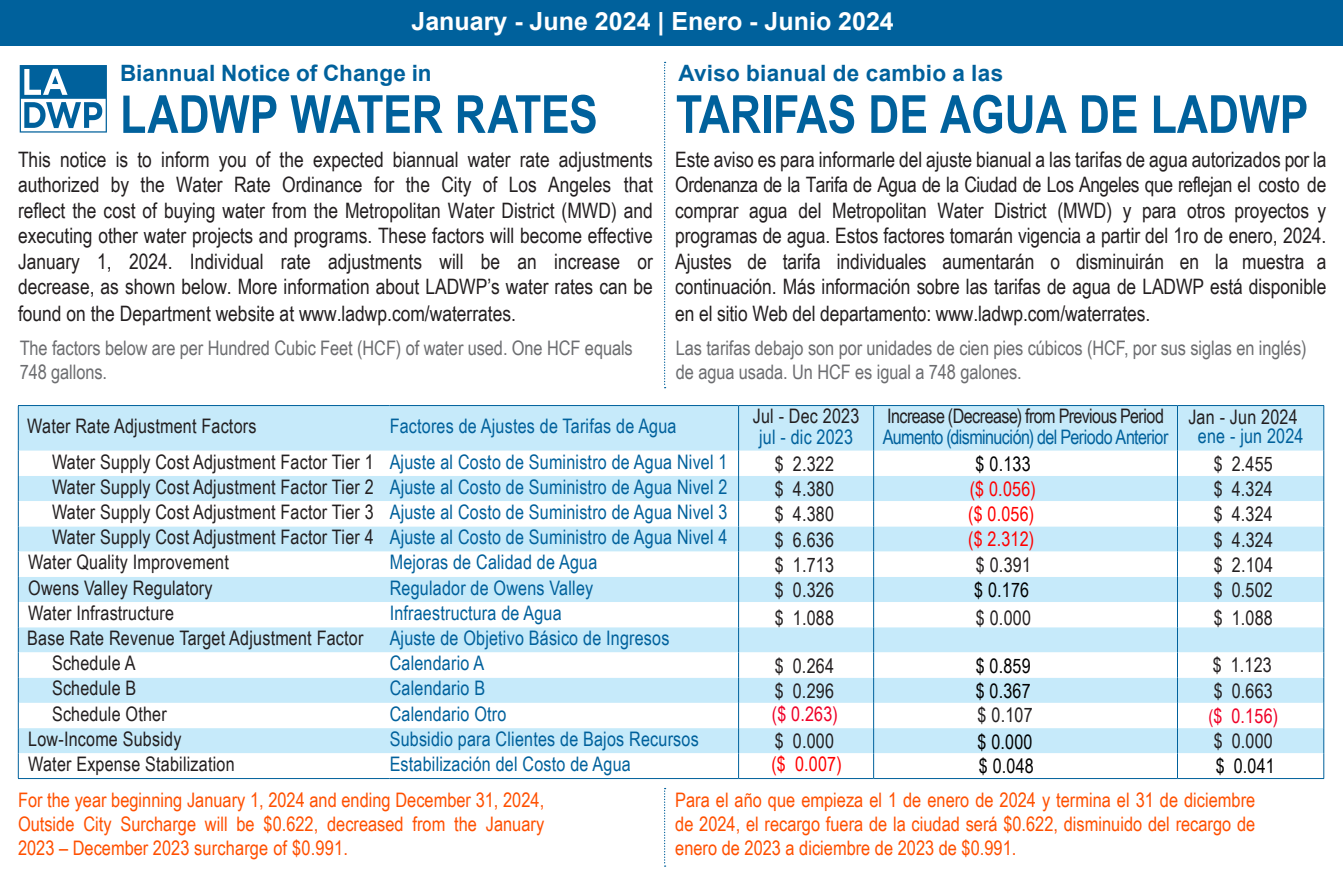
<style>
.page{position:relative;width:1343px;height:878px;background:#fff}
.page>*{position:absolute;margin:0;border:0;box-sizing:border-box;transform-origin:0 0}
.t1{font:700 52.5px "Arial Narrow";color:#00619c}
.t2{font:700 25px "Arial";color:#fff}
.t3{font:700 22.5px "Arial";letter-spacing:.01em;color:#00619c}
.t4{font:21.25px/25.8px "Arial Narrow";letter-spacing:-.005em;color:#231f20;text-align:justify}
.t5{font:20px "Arial Narrow";letter-spacing:.01em;color:#00619c}
.t6{font:20px "Arial Narrow";letter-spacing:.01em;color:#231f20}
.t7{font:20px/24px "Arial Narrow";color:#ff5000;text-align:justify}
.t8{font:20px/24px "Arial Narrow";letter-spacing:-.005em;color:#6c6d70}
.t9{font:20px "Arial Narrow";letter-spacing:.01em;color:#000}
.t10{font:20px "Arial Narrow";letter-spacing:-.03em;color:#00619c}
.t11{font:20px "Arial Narrow";letter-spacing:-.03em;color:#231f20}
.t12{font:20px "Arial Narrow";letter-spacing:.01em;color:#f00}
.t13{font:20px "Arial Narrow";letter-spacing:.01em;color:#ef0027}
.s1{color:#231f20}
.s2{font-size:18.75px}
</style>
<div class="page">
<div style="left:0;top:0;width:1342px;height:45px;background:#00619c"></div>
<svg style="left:664px;top:62px;width:1px;height:326px"></svg>
<svg style="left:664px;top:788px;width:1px;height:78px"></svg>
<div style="left:19px;top:406px;width:1304px;height:44px;background:#c6eafa"></div>
<svg style="left:19px;top:450px;width:1304px;height:328px"></svg>
<hr style="left:18px;top:405px;width:372px;height:1px;background:#00619c">
<hr style="left:18px;top:406px;width:1px;height:44px;background:#00619c">
<hr style="left:390px;top:405px;width:348px;height:1px;background:#00619c">
<svg style="left:18px;top:450px;width:1px;height:328px"></svg>
<hr style="left:18px;top:778px;width:372px;height:1px;background:#00619c">
<hr style="left:390px;top:778px;width:348px;height:1px;background:#00619c">
<hr style="left:738px;top:405px;width:135px;height:1px;background:#00619c">
<hr style="left:738px;top:406px;width:1px;height:44px;background:#00619c">
<hr style="left:873px;top:405px;width:304px;height:1px;background:#00619c">
<hr style="left:873px;top:406px;width:1px;height:44px;background:#00619c">
<hr style="left:1177px;top:405px;width:147px;height:1px;background:#00619c">
<hr style="left:1177px;top:406px;width:1px;height:44px;background:#00619c">
<hr style="left:1323px;top:406px;width:1px;height:44px;background:#00619c">
<svg style="left:738px;top:450px;width:1px;height:328px"></svg>
<svg style="left:873px;top:450px;width:1px;height:328px"></svg>
<svg style="left:1177px;top:450px;width:1px;height:328px"></svg>
<svg style="left:1323px;top:450px;width:1px;height:328px"></svg>
<hr style="left:738px;top:778px;width:135px;height:1px;background:#00619c">
<hr style="left:873px;top:778px;width:304px;height:1px;background:#00619c">
<hr style="left:1177px;top:778px;width:147px;height:1px;background:#00619c">
<svg style="left:20px;top:65px;width:87px;height:67px"></svg>
<p class="t2" style="left:411px;top:4px;width:484px">January - June 2024 | Enero - Junio 2024</p>
<p class="t3" style="left:120px;top:58px;width:313px">Biannual Notice of Change in</p>
<h1 class="t1" style="left:120px;top:75px;width:479px">LADWP WATER RATES</h1>
<p class="t4" style="left:18px;top:145px;width:636px">This notice is to inform you of the expected biannual water rate adjustments authorized by the Water Rate Ordinance for the City of Los Angeles that reflect the cost of buying water from the Metropolitan Water District (MWD) and executing other water projects and programs. These factors will become effective January 1, 2024. Individual rate adjustments will be an increase or decrease, as shown below. More information about LADWP’s water rates can be found on the Department website at www.ladwp.com/waterrates.</p>
<p class="t8" style="left:20px;top:335px;width:614px">The factors below are per Hundred Cubic Feet (HCF) of water used. One HCF equals<br>748 gallons.</p>
<p class="t3" style="left:678px;top:58px;width:326px">Aviso bianual de cambio a las</p>
<h1 class="t1" style="left:676px;top:75px;width:634px">TARIFAS DE AGUA DE LADWP</h1>
<p class="t4" style="left:675px;top:145px;width:652px">Este aviso es para informarle del ajuste bianual a las tarifas de agua autorizados por la Ordenanza de la Tarifa de Agua de la Ciudad de Los Angeles que reflejan el costo de comprar agua del Metropolitan Water District (MWD) y para otros proyectos y programas de agua. Estos factores tomarán vigencia a partir del 1ro de enero, 2024.<br>Ajustes de tarifa individuales aumentarán o disminuirán en la muestra a continuación. Más información sobre las tarifas de agua de LADWP está disponible en el sitio Web del departamento: www.ladwp.com/waterrates.</p>
<p class="t8" style="left:676px;top:335px;width:632px">Las tarifas debajo son por unidades de cien pies cúbicos (HCF, por sus siglas en inglés) de agua usada. Un HCF es igual a 748 galones.</p>
<p class="t6" style="left:27px;top:412px;width:231px">Water Rate Adjustment Factors</p>
<p class="t5" style="left:390px;top:412px;width:288px">Factores de Ajustes de Tarifas de Agua</p>
<p class="t6" style="left:753px;top:402px;width:108px">Jul - Dec 2023</p>
<p class="t5" style="left:759px;top:422px;width:95px">jul - dic 2023</p>
<p class="t11" style="left:887px;top:402px;width:278px">Increase (Decrease) from Previous Period</p>
<p class="t10" style="left:882px;top:422px;width:287px">Aumento (disminución) del Periodo Anterior</p>
<p class="t6" style="left:1188px;top:402px;width:111px">Jan - Jun 2024</p>
<p class="t5" style="left:1197px;top:421px;width:107px">ene - jun 2024</p>
<p class="t5" style="left:52px;top:447px;width:677px"><span class="s1">Water Supply Cost Adjustment Factor Tier 1</span> Ajuste al Costo de Suministro de Agua Nivel 1</p>
<p class="t6" style="left:775px;top:449px;width:61px">$ 2.322</p>
<p class="t9" style="left:975px;top:449px;width:56px">$ 0.133</p>
<p class="t6" style="left:1213px;top:449px;width:61px">$ 2.455</p>
<p class="t5" style="left:52px;top:472px;width:677px"><span class="s1">Water Supply Cost Adjustment Factor Tier 2</span> Ajuste al Costo de Suministro de Agua Nivel 2</p>
<p class="t6" style="left:775px;top:474px;width:61px">$ 4.380</p>
<p class="t12" style="left:969px;top:474px;width:68px">($ 0.056)</p>
<p class="t6" style="left:1213px;top:474px;width:61px">$ 4.324</p>
<p class="t5" style="left:52px;top:497px;width:677px"><span class="s1">Water Supply Cost Adjustment Factor Tier 3</span> Ajuste al Costo de Suministro de Agua Nivel 3</p>
<p class="t6" style="left:775px;top:499px;width:61px">$ 4.380</p>
<p class="t12" style="left:968px;top:499px;width:68px">($ 0.056)</p>
<p class="t6" style="left:1213px;top:499px;width:61px">$ 4.324</p>
<p class="t5" style="left:52px;top:522px;width:677px"><span class="s1">Water Supply Cost Adjustment Factor Tier 4</span> Ajuste al Costo de Suministro de Agua Nivel 4</p>
<p class="t6" style="left:775px;top:525px;width:61px">$ 6.636</p>
<p class="t12" style="left:968px;top:524px;width:68px">($ 2.312)</p>
<p class="t6" style="left:28px;top:547px;width:202px">Water Quality Improvement</p>
<p class="t5" style="left:390px;top:547px;width:209px">Mejoras de Calidad de Agua</p>
<p class="t6" style="left:775px;top:550px;width:61px">$ 1.713</p>
<p class="t6" style="left:976px;top:550px;width:56px">$ 0.391</p>
<p class="t6" style="left:1213px;top:550px;width:61px">$ 2.104</p>
<p class="t6" style="left:28px;top:573px;width:186px">Owens Valley Regulatory</p>
<p class="t5" style="left:390px;top:573px;width:205px">Regulador de Owens Valley</p>
<p class="t6" style="left:775px;top:575px;width:61px">$ 0.326</p>
<p class="t9" style="left:974px;top:575px;width:56px">$ 0.176</p>
<p class="t6" style="left:1213px;top:575px;width:61px">$ 0.502</p>
<p class="t6" style="left:28px;top:598px;width:147px">Water Infrastructure</p>
<p class="t5" style="left:390px;top:598px;width:174px">Infraestructura de Agua</p>
<p class="t6" style="left:775px;top:603px;width:61px">$ 1.088</p>
<p class="t6" style="left:976px;top:603px;width:56px">$ 0.000</p>
<p class="t6" style="left:1213px;top:603px;width:61px">$ 1.088</p>
<p class="t6" style="left:27px;top:623px;width:337px">Base Rate Revenue Target Adjustment Factor</p>
<p class="t5" style="left:390px;top:623px;width:281px">Ajuste de Objetivo Básico de Ingresos</p>
<p class="t6" style="left:52px;top:648px;width:85px">Schedule A</p>
<p class="t5" style="left:390px;top:648px;width:96px">Calendario A</p>
<p class="t6" style="left:775px;top:651px;width:61px">$ 0.264</p>
<p class="t9" style="left:975px;top:651px;width:56px">$ 0.859</p>
<p class="t6" style="left:1212px;top:650px;width:61px">$ 1.123</p>
<p class="t6" style="left:52px;top:673px;width:86px">Schedule B</p>
<p class="t5" style="left:390px;top:673px;width:97px">Calendario B</p>
<p class="t6" style="left:775px;top:676px;width:61px">$ 0.296</p>
<p class="t9" style="left:975px;top:676px;width:56px">$ 0.367</p>
<p class="t6" style="left:1213px;top:676px;width:61px">$ 0.663</p>
<p class="t6" style="left:52px;top:699px;width:116px">Schedule Other</p>
<p class="t5" style="left:390px;top:699px;width:118px">Calendario Otro</p>
<p class="t13" style="left:772px;top:699px;width:68px">($ 0.263)</p>
<p class="t6" style="left:977px;top:700px;width:56px">$ 0.107</p>
<p class="t13" style="left:1208px;top:701px;width:71px"><span class="s2">(</span>$ 0.156)</p>
<p class="t6" style="left:28px;top:724px;width:155px">Low-Income Subsidy</p>
<p class="t5" style="left:390px;top:724px;width:310px">Subsidio para Clientes de Bajos Recursos</p>
<p class="t6" style="left:775px;top:726px;width:61px">$ 0.000</p>
<p class="t9" style="left:977px;top:727px;width:56px">$ 0.000</p>
<p class="t6" style="left:1213px;top:726px;width:61px">$ 0.000</p>
<p class="t6" style="left:28px;top:749px;width:208px">Water Expense Stabilization</p>
<p class="t5" style="left:390px;top:749px;width:243px">Estabilización del Costo de Agua</p>
<p class="t12" style="left:771px;top:749px;width:72px">($ 0.007)</p>
<p class="t9" style="left:979px;top:751px;width:56px">$ 0.048</p>
<p class="t9" style="left:1215px;top:751px;width:60px">$ 0.041</p>
<p class="t6" style="left:1213px;top:525px;width:61px">$ 4.324</p>
<p class="t7" style="left:18px;top:787px;width:528px">For the year beginning January 1, 2024 and ending December 31, 2024, Outside City Surcharge will be $0.622, decreased from the January 2023 – December 2023 surcharge of $0.991.</p>
<p class="t7" style="left:675px;top:787px;width:581px">Para el año que empieza el 1 de enero de 2024 y termina el 31 de diciembre de 2024, el recargo fuera de la ciudad será $0.622, disminuido del recargo de enero de 2023 a diciembre de 2023 de $0.991.</p>
</div>
